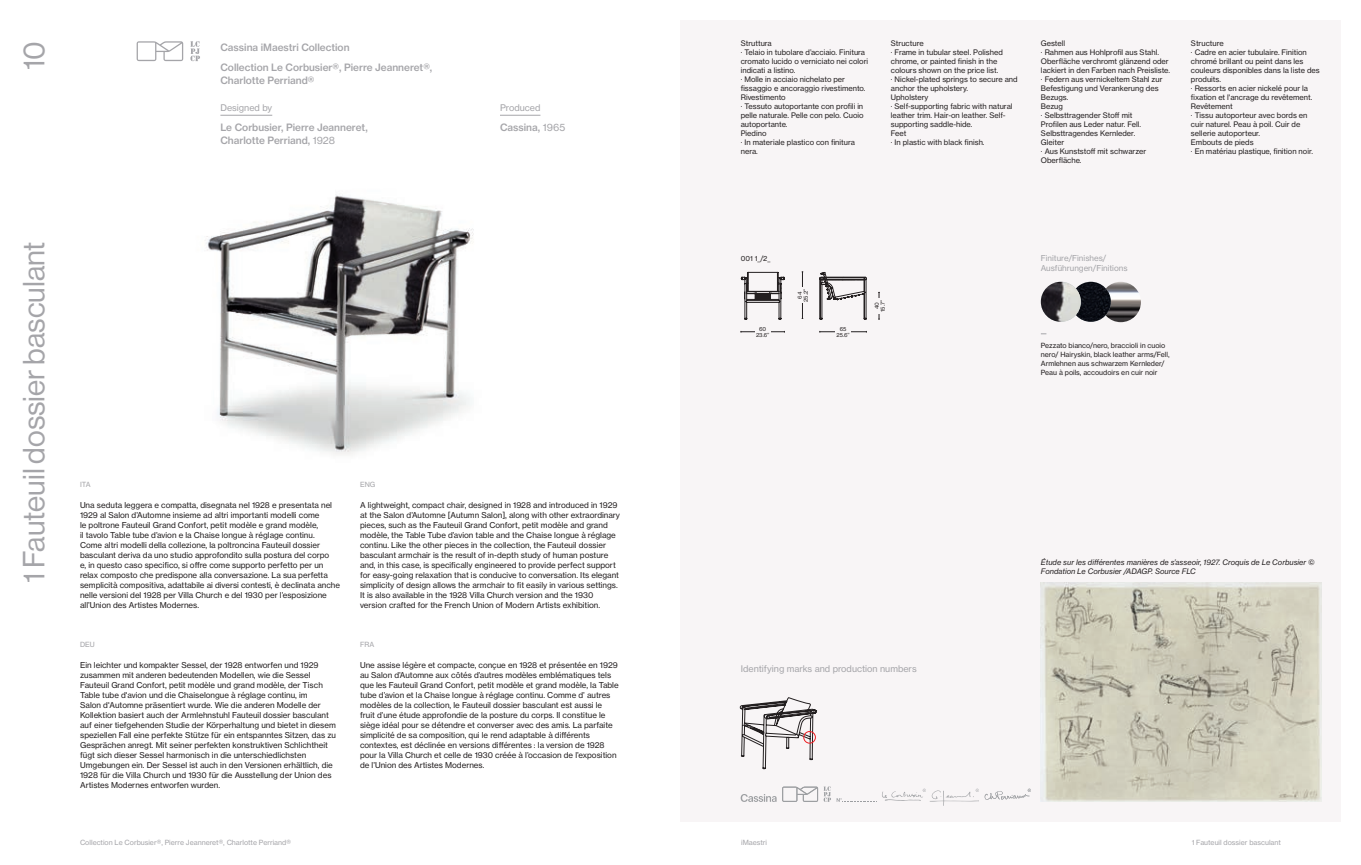
<style>
.page{position:relative;width:1361px;height:865px;background:#fff}
.page>*{position:absolute;margin:0;border:0;box-sizing:border-box;transform-origin:0 0}
.t1{font:30px "Haas Grot Disp 55 Roman";color:#a5a5a9}
.t2{font:500 10px/13px "Haas Grot Text 65";color:#a5a5a9}
.t3{font:9px "Haas Grot Text 55 Roman";color:#a5a5a9}
.t4{font:8px/10px "Haas Grot Text 55 Roman";color:#231f20}
.t5{font:8px/10px "Haas Grot Text 55 Roman";color:#a5a5a9}
.t6{font:7.5px/9px "Haas Grot Text 55 Roman";color:#231f20}
.t7{font:italic 7.5px/9px "Haas Grot Text 56";color:#231f20}
.t8{font:7px/9px "Haas Grot Text 55 Roman";color:#231f20}
.t9{font:7px "Haas Grot Text 55 Roman";color:#a5a5a9}
.t10{font:5.5px/6px "Haas Grot Text 55 Roman";color:#231f20;text-align:center}
.s1{font-family:"Haas Grot Text 55 Roman";font-weight:400}
</style>
<div class="page">
<div style="left:680px;top:20px;width:661px;height:801px;background:#f8f5f6"></div>
<img style="left:206px;top:195px;width:268px;height:260px">
<hr style="left:220px;top:115px;width:52px;height:1px;background:#a5a5a9">
<hr style="left:500px;top:115px;width:40px;height:1px;background:#a5a5a9">
<hr style="left:741px;top:331px;width:43px;height:1px;background:#231f20">
<hr style="left:802px;top:272px;width:1px;height:46px;background:#231f20">
<svg style="left:878px;top:292px;width:2px;height:28px"></svg>
<div style="left:797px;top:288px;width:11px;height:15px;background:#f8f5f6"></div>
<div style="left:874px;top:298px;width:10px;height:15px;background:#f8f5f6"></div>
<hr style="left:820px;top:331px;width:46px;height:1px;background:#231f20">
<div style="left:835px;top:326px;width:15px;height:11px;background:#f8f5f6"></div>
<div style="left:755px;top:326px;width:15px;height:11px;background:#f8f5f6"></div>
<img style="left:1100px;top:282px;width:41px;height:40px;border-radius:20px">
<img style="left:1071px;top:282px;width:40px;height:40px;border-radius:20px">
<img style="left:1041px;top:282px;width:40px;height:40px;border-radius:20px">
<svg style="left:740px;top:697px;width:77px;height:72px"></svg>
<div style="left:803px;top:731px;width:13px;height:12px;border:1px solid #ee1d23;border-radius:50%"></div>
<img style="left:1041px;top:582px;width:280px;height:219px">
<svg style="left:137px;top:41px;width:46px;height:20px"></svg>
<svg style="left:190px;top:41px;width:10px;height:20px"></svg>
<svg style="left:741px;top:272px;width:43px;height:47px"></svg>
<svg style="left:819px;top:272px;width:47px;height:47px"></svg>
<svg style="left:740px;top:794px;width:36px;height:8px"></svg>
<svg style="left:782px;top:786px;width:93px;height:16px"></svg>
<svg style="left:882px;top:788px;width:149px;height:17px"></svg>
<h1 class="t1" style="left:17px;top:70px;width:30px;rotate:-90deg">10</h1>
<h1 class="t1" style="left:17px;top:582px;width:343px;rotate:-90deg">1 Fauteuil dossier basculant</h1>
<p class="t2" style="left:220px;top:38px;width:213px;line-height:20px">Cassina iMaestri Collection<br>Collection Le Corbusier®, Pierre Jeanneret®,</p>
<p class="t2" style="left:220px;top:74px;width:96px">Charlotte Perriand®</p>
<p class="t3" style="left:220px;top:102px;width:53px">Designed by</p>
<p class="t2" style="left:220px;top:121px;width:149px">Le Corbusier, Pierre Jeanneret,<br>Charlotte Perriand, <span class="s1">1928</span></p>
<p class="t3" style="left:500px;top:102px;width:42px">Produced</p>
<p class="t2" style="left:500px;top:121px;width:67px">Cassina, <span class="s1">1965</span></p>
<p class="t9" style="left:80px;top:480px;width:12px">ITA</p>
<p class="t9" style="left:360px;top:480px;width:17px">ENG</p>
<p class="t4" style="left:80px;top:500px;width:261px">Una seduta leggera e compatta, disegnata nel 1928 e presentata nel 1929 al Salon d’Automne insieme ad altri importanti modelli come<br>le poltrone Fauteuil Grand Confort, petit modèle e grand modèle,<br>il tavolo Table tube d’avion e la Chaise longue à réglage continu.<br>Come altri modelli della collezione, la poltroncina Fauteuil dossier basculant deriva da uno studio approfondito sulla postura del corpo<br>e, in questo caso specifico, si offre come supporto perfetto per un relax composto che predispone alla conversazione. La sua perfetta semplicità compositiva, adattabile ai diversi contesti, è declinata anche nelle versioni del 1928 per Villa Church e del 1930 per l’esposizione all’Union des Artistes Modernes.</p>
<p class="t4" style="left:360px;top:500px;width:261px">A lightweight, compact chair, designed in 1928 and introduced in 1929 at the Salon d’Automne [Autumn Salon], along with other extraordinary pieces, such as the Fauteuil Grand Confort, petit modèle and grand modèle, the Table Tube d’avion table and the Chaise longue à réglage continu. Like the other pieces in the collection, the Fauteuil dossier basculant armchair is the result of in-depth study of human posture and, in this case, is specifically engineered to provide perfect support for easy-going relaxation that is conducive to conversation. Its elegant simplicity of design allows the armchair to fit easily in various settings.<br>It is also available in the 1928 Villa Church version and the 1930 version crafted for the French Union of Modern Artists exhibition.</p>
<p class="t9" style="left:80px;top:640px;width:16px">DEU</p>
<p class="t9" style="left:360px;top:640px;width:16px">FRA</p>
<p class="t4" style="left:80px;top:660px;width:257px">Ein leichter und kompakter Sessel, der 1928 entworfen und 1929 zusammen mit anderen bedeutenden Modellen, wie die Sessel Fauteuil Grand Confort, petit modèle und grand modèle, der Tisch Table tube d'avion und die Chaiselongue à réglage continu, im<br>Salon d'Automne präsentiert wurde. Wie die anderen Modelle der Kollektion basiert auch der Armlehnstuhl Fauteuil dossier basculant auf einer tiefgehenden Studie der Körperhaltung und bietet in diesem speziellen Fall eine perfekte Stütze für ein entspanntes Sitzen, das zu Gesprächen anregt. Mit seiner perfekten konstruktiven Schlichtheit fügt sich dieser Sessel harmonisch in die unterschiedlichsten Umgebungen ein. Der Sessel ist auch in den Versionen erhältlich, die 1928 für die Villa Church und 1930 für die Ausstellung der Union des Artistes Modernes entworfen wurden.</p>
<p class="t4" style="left:360px;top:660px;width:260px">Une assise légère et compacte, conçue en 1928 et présentée en 1929 au Salon d’Automne aux côtés d’autres modèles emblématiques tels que les Fauteuil Grand Confort, petit modèle et grand modèle, la Table tube d’avion et la Chaise longue à réglage continu. Comme d’ autres modèles de la collection, le Fauteuil dossier basculant est aussi le fruit d’une étude approfondie de la posture du corps. Il constitue le siège idéal pour se détendre et converser avec des amis. La parfaite simplicité de sa composition, qui le rend adaptable à différents contextes, est déclinée en versions différentes : la version de 1928 pour la Villa Church et celle de 1930 créée à l’occasion de l’exposition de l’Union des Artistes Modernes.</p>
<p class="t6" style="left:741px;top:39px;width:129px">Struttura<br>· Telaio in tubolare d’acciaio. Finitura cromato lucido o verniciato nei colori indicati a listino.<br>· Molle in acciaio nichelato per fissaggio e ancoraggio rivestimento.<br>Rivestimento<br>· Tessuto autoportante con profili in pelle naturale. Pelle con pelo. Cuoio autoportante.<br>Piedino<br>· In materiale plastico con finitura nera.</p>
<p class="t6" style="left:1041px;top:39px;width:131px">Gestell<br>· Rahmen aus Hohlprofil aus Stahl.<br>Oberfläche verchromt glänzend oder lackiert in den Farben nach Preisliste. · Federn aus vernickeltem Stahl zur<br>Befestigung und Verankerung des<br>Bezugs.<br>Bezug<br>· Selbsttragender Stoff mit<br>Profilen aus Leder natur. Fell.<br>Selbsttragendes Kernleder.<br>Gleiter<br>· Aus Kunststoff mit schwarzer<br>Oberfläche.</p>
<p class="t6" style="left:891px;top:39px;width:128px">Structure<br>· Frame in tubular steel. Polished chrome, or painted finish in the colours shown on the price list.<br>· Nickel-plated springs to secure and anchor the upholstery.<br>Upholstery<br>· Self-supporting fabric with natural leather trim. Hair-on leather. Self&shy;supporting saddle-hide.<br>Feet<br>· In plastic with black finish.</p>
<p class="t6" style="left:1191px;top:39px;width:130px">Structure<br>· Cadre en acier tubulaire. Finition chromé brillant ou peint dans les couleurs disponibles dans la liste des produits.<br>· Ressorts en acier nickelé pour la fixation et l'ancrage du revêtement.<br>Revêtement<br>· Tissu autoporteur avec bords en cuir naturel. Peau à poil. Cuir de sellerie autoporteur.<br>Embouts de pieds<br>· En matériau plastique, finition noir.</p>
<p class="t8" style="left:741px;top:254px;width:31px">001 1_/2_</p>
<p class="t5" style="left:1041px;top:253px;width:88px">Finiture/Finishes/<br>Ausführungen/Finitions</p>
<p class="t10" style="left:756px;top:326px;width:15px">60<br>23.6’’</p>
<p class="t10" style="left:796px;top:302px;width:15px;rotate:-90deg">64<br>25.2’’</p>
<p class="t10" style="left:836px;top:326px;width:15px">65<br>25.6’’</p>
<p class="t10" style="left:873px;top:312px;width:13px;rotate:-90deg">40<br>15.7’’</p>
<p class="t3" style="left:741px;top:662px;width:177px">Identifying marks and production numbers</p>
<p class="t8" style="left:1041px;top:340px;width:130px">Pezzato bianco/nero, braccioli in cuoio nero/ Hairyskin, black leather arms/Fell, Armlehnen aus schwarzem Kernleder/ Peau à poils, accoudoirs en cuir noir</p>
<p class="t7" style="left:1041px;top:557px;width:275px">Étude sur les différentes manières de s’asseoir, 1927. Croquis de Le Corbusier ©<br>Fondation Le Corbusier /ADAGP. Source FLC</p>
<p class="t9" style="left:80px;top:838px;width:212px">Collection Le Corbusier®, Pierre Jeanneret®, Charlotte Perriand®</p>
<p class="t9" style="left:741px;top:838px;width:27px">iMaestri</p>
<p class="t9" style="left:1191px;top:838px;width:91px">1 Fauteuil dossier basculant</p>
</div>
